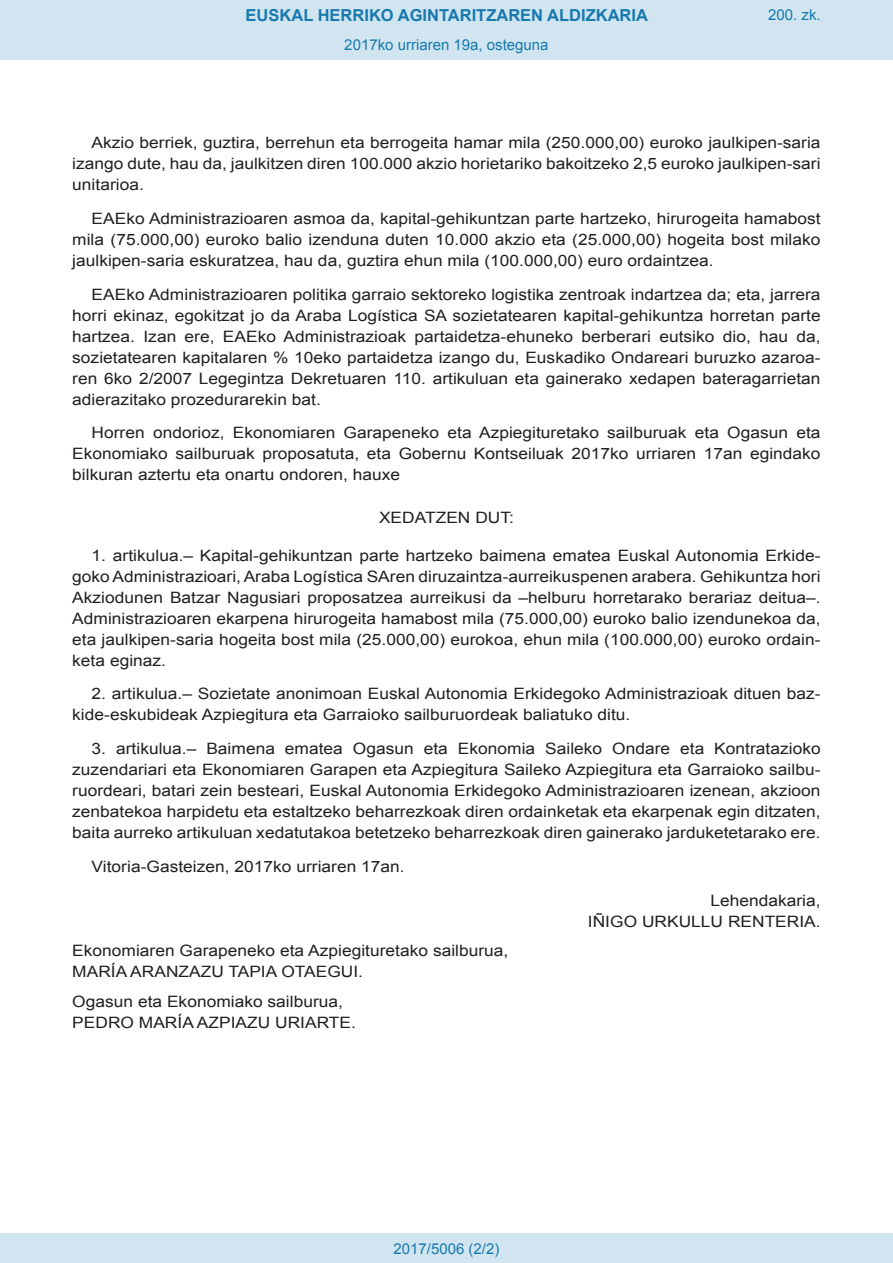
<style>
.page{position:relative;width:893px;height:1263px;background:#fff}
.page>*{position:absolute;margin:0;border:0;box-sizing:border-box;transform-origin:0 0}
.t1{font:700 16.5px "Arial";color:#1879ad}
.BOPVDetalle{font:15.6px/21px "Arial";color:#231f20;text-align:justify;scale:1.11 1}
.BOPVFirmaPuesto{font:15.6px "Arial";color:#231f20;scale:1.11 1}
.BOPVFirmaNombre{font:15.6px "Arial";color:#231f20;scale:1.11 1}
.BOPVFirmaLugFec{font:15.6px "Arial";color:#231f20;scale:1.11 1}
.BOPVNombreLehen2{font:15.6px "Arial";color:#231f20;scale:1.11 1}
.BOPVPuestoLehen2{font:15.6px "Arial";color:#231f20;scale:1.11 1}
.BOPVClave{font:15.6px "Arial";color:#231f20;scale:1.11 1}
.Paginacion_Centro{font:15px "Arial";color:#1879ad}
</style>
<div class="page">
<div style="left:0;top:0;width:893px;height:60px;background:#d0e5f0"></div>
<div style="left:0;top:1233px;width:893px;height:30px;background:#d0e5f0"></div>
<p class="t1" style="left:246px;top:4px;width:404px">EUSKAL HERRIKO AGINTARITZAREN ALDIZKARIA</p>
<p class="Paginacion_Centro" style="left:344px;top:35px;width:206px">2017ko urriaren 19a, osteguna</p>
<p class="Paginacion_Centro" style="left:768px;top:5px;width:54px">200. zk.</p>
<p class="BOPVDetalle" style="left:72px;top:132px;width:676px;text-indent:19px">Akzio berriek, guztira, berrehun eta berrogeita hamar mila (250.000,00) euroko jaulkipen-saria izango dute, hau da, jaulkitzen diren 100.000 akzio horietariko bakoitzeko 2,5 euroko jaulkipen-sari unitarioa.</p>
<p class="BOPVDetalle" style="left:72px;top:208px;width:676px;text-indent:19px">EAEko Administrazioaren asmoa da, kapital-gehikuntzan parte hartzeko, hirurogeita hamabost mila (75.000,00) euroko balio izenduna duten 10.000 akzio eta (25.000,00) hogeita bost milako jaulkipen-saria eskuratzea, hau da, guztira ehun mila (100.000,00) euro ordaintzea.</p>
<p class="BOPVDetalle" style="left:72px;top:284px;width:676px;text-indent:19px">EAEko Administrazioaren politika garraio sektoreko logistika zentroak indartzea da; eta, jarrera horri ekinaz, egokitzat jo da Araba Logística SA sozietatearen kapital-gehikuntza horretan parte hartzea. Izan ere, EAEko Administrazioak partaidetza-ehuneko berberari eutsiko dio, hau da, sozietatearen kapitalaren % 10eko partaidetza izango du, Euskadiko Ondareari buruzko azaroa&shy;ren 6ko 2/2007 Legegintza Dekretuaren 110. artikuluan eta gainerako xedapen bateragarrietan adierazitako prozedurarekin bat.</p>
<p class="BOPVDetalle" style="left:72px;top:423px;width:676px;text-indent:19px">Horren ondorioz, Ekonomiaren Garapeneko eta Azpiegituretako sailburuak eta Ogasun eta Ekonomiako sailburuak proposatuta, eta Gobernu Kontseiluak 2017ko urriaren 17an egindako bilkuran aztertu eta onartu ondoren, hauxe</p>
<p class="BOPVClave" style="left:379px;top:507px;width:123px">XEDATZEN DUT:</p>
<p class="BOPVDetalle" style="left:72px;top:545px;width:676px;text-indent:19px">1. artikulua.– Kapital-gehikuntzan parte hartzeko baimena ematea Euskal Autonomia Erkide&shy;goko Administrazioari, Araba Logística SAren diruzaintza-aurreikuspenen arabera. Gehikuntza hori Akziodunen Batzar Nagusiari proposatzea aurreikusi da –helburu horretarako berariaz deitua–.<br>Administrazioaren ekarpena hirurogeita hamabost mila (75.000,00) euroko balio izendunekoa da, eta jaulkipen-saria hogeita bost mila (25.000,00) eurokoa, ehun mila (100.000,00) euroko ordain&shy;keta eginaz.</p>
<p class="BOPVDetalle" style="left:72px;top:684px;width:676px;text-indent:19px">2. artikulua.– Sozietate anonimoan Euskal Autonomia Erkidegoko Administrazioak dituen baz&shy;kide-eskubideak Azpiegitura eta Garraioko sailburuordeak baliatuko ditu.</p>
<p class="BOPVDetalle" style="left:72px;top:738px;width:676px;text-indent:19px">3. artikulua.– Baimena ematea Ogasun eta Ekonomia Saileko Ondare eta Kontratazioko zuzendariari eta Ekonomiaren Garapen eta Azpiegitura Saileko Azpiegitura eta Garraioko sailbu&shy;ruordeari, batari zein besteari, Euskal Autonomia Erkidegoko Administrazioaren izenean, akzioon zenbatekoa harpidetu eta estaltzeko beharrezkoak diren ordainketak eta ekarpenak egin ditzaten, baita aurreko artikuluan xedatutakoa betetzeko beharrezkoak diren gainerako jarduketetarako ere.</p>
<p class="BOPVFirmaLugFec" style="left:92px;top:856px;width:284px">Vitoria-Gasteizen, 2017ko urriaren 17an.</p>
<p class="BOPVPuestoLehen2" style="left:710px;top:890px;width:101px">Lehendakaria,</p>
<p class="BOPVNombreLehen2" style="left:588px;top:911px;width:211px">IÑIGO URKULLU RENTERIA.</p>
<p class="BOPVFirmaPuesto" style="left:72px;top:940px;width:394px">Ekonomiaren Garapeneko eta Azpiegituretako sailburua,</p>
<p class="BOPVFirmaNombre" style="left:72px;top:961px;width:263px">MARÍA ARANZAZU TAPIA OTAEGUI.</p>
<p class="BOPVFirmaPuesto" style="left:72px;top:991px;width:245px">Ogasun eta Ekonomiako sailburua,</p>
<p class="BOPVFirmaNombre" style="left:72px;top:1012px;width:257px">PEDRO MARÍA AZPIAZU URIARTE.</p>
<p class="Paginacion_Centro" style="left:393px;top:1238px;width:107px">2017/5006 (2/2)</p>
</div>
